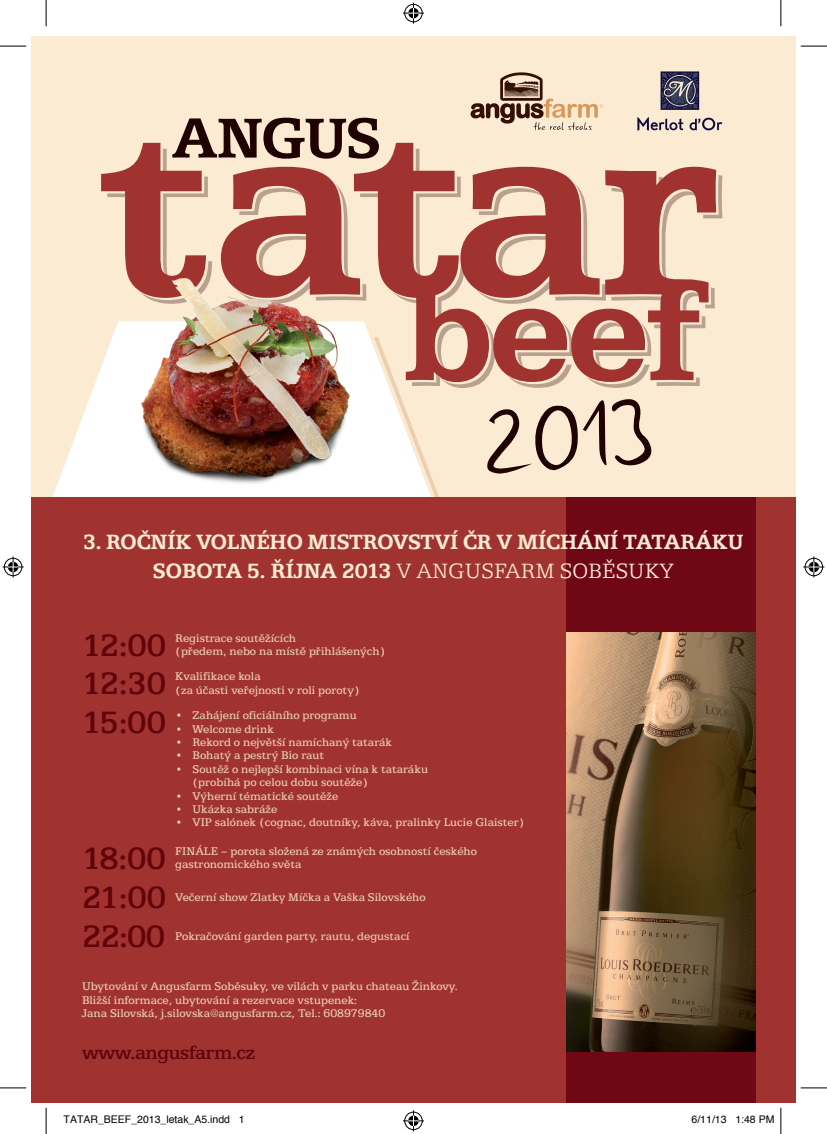
<style>
.page{position:relative;width:827px;height:1134px;background:#fff}
.page>*{position:absolute;margin:0;border:0;box-sizing:border-box;transform-origin:0 0}
.t1{font:114.62px "Gunny Handwriting";color:#200200}
.t2{font:500 32.02px/38.7px "Egyptian TOT";letter-spacing:-.02em;color:#61040a}
.t3{font:700 21.35px/29.4px "Egyptian TOT";letter-spacing:-.005em;color:#faebd2;text-align:center}
.t4{font:500 19.6px "Egyptian TOT";letter-spacing:-.02em;color:#61040a}
.t5{font:11.55px/13.5px "Egyptian TOT";color:#ebcfb1}
.t6{font:10.5px "Helvetica";color:#000}
.s1{font-weight:300}
</style>
<div class="page">
<div style="left:31px;top:36px;width:764px;height:1067px;background:#faebd2"></div>
<svg style="left:179px;top:118px;width:200px;height:25px"></svg>
<svg style="left:445px;top:170px;width:277px;height:218px"></svg>
<svg style="left:101px;top:143px;width:615px;height:239px"></svg>
<svg style="left:431px;top:337px;width:14px;height:160px"></svg>
<svg style="left:53px;top:321px;width:378px;height:176px;fill:#fff"></svg>
<img style="left:129px;top:266px;width:235px;height:231px">
<div style="left:31px;top:497px;width:764px;height:606px;background:#a0332f"></div>
<svg style="left:637px;top:117px;width:46px;height:14px"></svg>
<svg style="left:689px;top:118px;width:33px;height:12px"></svg>
<svg style="left:660px;top:71px;width:39px;height:39px;background:#4a4962"></svg>
<svg style="left:470px;top:72px;width:133px;height:59px"></svg>
<img style="left:566px;top:632px;width:189px;height:421px">
<div style="left:566px;top:497px;width:189px;height:135px;background:#700715"></div>
<div style="left:566px;top:1053px;width:189px;height:50px;background:#700715"></div>
<svg style="left:0;top:46px;width:26px;height:1px"></svg>
<svg style="left:800px;top:46px;width:26px;height:1px"></svg>
<svg style="left:0;top:1088px;width:26px;height:1px"></svg>
<svg style="left:800px;top:1088px;width:26px;height:1px"></svg>
<svg style="left:46px;top:0;width:1px;height:26px"></svg>
<svg style="left:46px;top:1108px;width:1px;height:26px"></svg>
<svg style="left:780px;top:0;width:1px;height:26px"></svg>
<svg style="left:780px;top:1108px;width:1px;height:26px"></svg>
<svg style="left:403px;top:3px;width:21px;height:21px"></svg>
<svg style="left:403px;top:1110px;width:21px;height:21px"></svg>
<svg style="left:3px;top:556px;width:21px;height:21px"></svg>
<svg style="left:803px;top:556px;width:21px;height:21px"></svg>
<h1 class="t1" style="left:477px;top:376px;width:173px;rotate:-4deg">2013</h1>
<h3 class="t3" style="left:83px;top:527px;width:661px">3. ROČNÍK VOLNÉHO MISTROVSTVÍ ČR V MÍCHÁNÍ TATARÁKU<br>SOBOTA 5. ŘÍJNA 2013 <span class="s1">V ANGUSFARM SOBĚSUKY</span></h3>
<h2 class="t2" style="left:82px;top:626px;width:85px">12:00<br>12:30</h2>
<h2 class="t2" style="left:82px;top:703px;width:85px">15:00</h2>
<h2 class="t2" style="left:82px;top:839px;width:85px">18:00</h2>
<h2 class="t2" style="left:82px;top:878px;width:85px">21:00<br>22:00</h2>
<p class="t5" style="left:175px;top:631px;width:211px">Registrace soutěžících<br>(předem, nebo na místě přihlášených)</p>
<p class="t5" style="left:175px;top:670px;width:186px">Kvalifikace kola<br>(za účasti veřejnosti v roli poroty)</p>
<p class="t5" style="left:175px;top:709px;width:183px">• Zahájení oficiálního programu</p>
<p class="t5" style="left:175px;top:722px;width:100px">• Welcome drink</p>
<p class="t5" style="left:175px;top:736px;width:218px">• Rekord o největší namíchaný tatarák</p>
<p class="t5" style="left:175px;top:749px;width:150px">• Bohatý a pestrý Bio raut</p>
<p class="t5" style="left:192px;top:762px;width:237px;text-indent:-17px">• Soutěž o nejlepší kombinaci vína k tataráku (probíhá po celou dobu soutěže)</p>
<p class="t5" style="left:175px;top:789px;width:164px">• Výherní tématické soutěže</p>
<p class="t5" style="left:175px;top:803px;width:103px">• Ukázka sabráže</p>
<p class="t5" style="left:175px;top:816px;width:350px">• VIP salónek (cognac, doutníky, káva, pralinky Lucie Glaister)</p>
<p class="t5" style="left:175px;top:845px;width:303px">FINÁLE – porota složená ze známých osobností českého gastronomického světa</p>
<p class="t5" style="left:175px;top:890px;width:252px">Večerní show Zlatky Míčka a Vaška Silovského</p>
<p class="t5" style="left:175px;top:930px;width:236px">Pokračování garden party, rautu, degustací</p>
<p class="t5" style="left:82px;top:980px;width:377px">Ubytování v Angusfarm Soběsuky, ve vilách v parku chateau Žinkovy.<br>Bližší informace, ubytování a rezervace vstupenek:<br>Jana Silovská, j.silovska@angusfarm.cz, Tel.: 608979840</p>
<h3 class="t4" style="left:82px;top:1041px;width:175px">www.angusfarm.cz</h3>
<p class="t6" style="left:64px;top:1112px;width:182px">TATAR_BEEF_2013_letak_A5.indd 1</p>
<p class="t6" style="left:691px;top:1112px;width:84px">6/11/13 1:48 PM</p>
</div>
